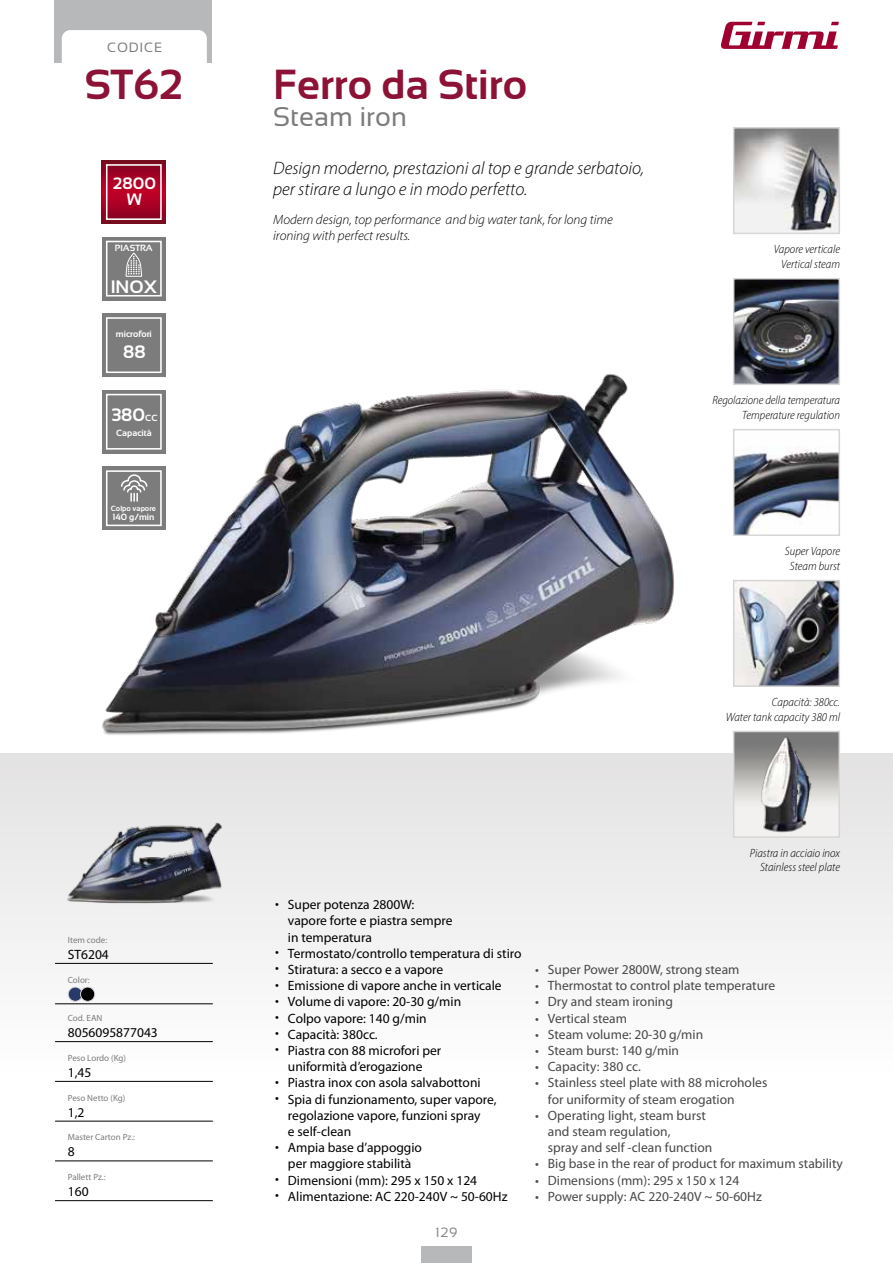
<style>
.page{position:relative;width:893px;height:1263px;background:#fff}
.page>*{position:absolute;margin:0;border:0;box-sizing:border-box;transform-origin:0 0}
.t1{font:700 42px "Sansation";color:#8c1236}
.t2{font:27px "Sansation";color:#7c7c7c}
.t3{font:italic 300 18px/21.6px "Myriad Pro";color:#000}
.t4{font:700 18px "Sansation";color:#fff}
.t5{font:700 16.5px/16.5px "Sansation";color:#fff;text-align:center}
.t6{font:13.5px/16.2px "Myriad Pro";color:#000}
.t7{font:13.5px/16.2px "Myriad Pro";color:#484848}
.t8{font:italic 300 13.5px/16.2px "Myriad Pro";color:#000}
.t9{font:13.5px "Sansation";letter-spacing:.06em;color:#7c7c7c}
.t10{font:13.5px "Sansation";color:#87898c}
.t11{font:italic 300 semi-condensed 12px/14.4px "Myriad Pro";color:#000;text-align:right}
.t12{font:9px "Myriad Pro";color:#7c7c7c}
.t13{font:700 9px "Sansation";color:#fff}
.t14{font:700 7.5px "Sansation";color:#fff}
.s1{font-size:9px}
</style>
<div class="page">
<div style="left:0;top:753px;width:893px;height:319px;background:linear-gradient(to right,#f4f4f4,#f1f0f0)"></div>
<div style="left:54px;top:0;width:158px;height:71px;background:#b7b8ba"></div>
<div style="left:421px;top:1246px;width:51px;height:17px;background:#b7b8ba"></div>
<svg style="left:721px;top:22px;width:118px;height:27px"></svg>
<img style="left:20px;top:374px;width:698px;height:405px">
<div style="left:55px;top:75px;width:158px;height:52px;border:6px solid #fff;border-radius:12px"></div>
<div style="left:48px;top:64px;width:172px;height:35px;background:#fff"></div>
<div style="left:62px;top:30px;width:145px;height:51px;background:#fff;border-radius:9px"></div>
<svg style="left:102px;top:160px;width:64px;height:64px;background:#a10224"></svg>
<div style="left:106px;top:164px;width:56px;height:56px;border:2px solid #fff"></div>
<div style="left:102px;top:313px;width:64px;height:64px;background:#7c7c7c"></div>
<div style="left:106px;top:317px;width:56px;height:56px;border:2px solid #fff"></div>
<div style="left:102px;top:390px;width:64px;height:64px;background:#7c7c7c"></div>
<div style="left:106px;top:394px;width:56px;height:56px;border:2px solid #fff"></div>
<hr style="left:55px;top:963px;width:158px;height:1px;background:#000">
<hr style="left:55px;top:1003px;width:158px;height:1px;background:#000">
<hr style="left:55px;top:1041px;width:158px;height:1px;background:#000">
<hr style="left:55px;top:1081px;width:158px;height:1px;background:#000">
<hr style="left:55px;top:1121px;width:158px;height:1px;background:#000">
<hr style="left:55px;top:1160px;width:158px;height:1px;background:#000">
<hr style="left:55px;top:1200px;width:158px;height:1px;background:#000">
<div style="left:68px;top:987px;width:14px;height:14px;background:#283a6a;border-radius:50%"></div>
<div style="left:68px;top:987px;width:15px;height:15px;border:1px solid #d6d6d6;border-radius:50%"></div>
<div style="left:81px;top:987px;width:14px;height:14px;background:#000;border-radius:50%"></div>
<div style="left:80px;top:987px;width:15px;height:15px;border:1px solid #d6d6d6;border-radius:50%"></div>
<div style="left:102px;top:237px;width:64px;height:63px;background:#7c7c7c"></div>
<div style="left:106px;top:241px;width:56px;height:55px;border:2px solid #fff"></div>
<svg style="left:125px;top:253px;width:17px;height:24px"></svg>
<img style="left:50px;top:799px;width:198px;height:105px">
<img style="left:736px;top:130px;width:101px;height:101px">
<div style="left:733px;top:127px;width:107px;height:107px;border:2px solid #d6d6d6"></div>
<img style="left:736px;top:448px;width:101px;height:85px">
<div style="left:733px;top:429px;width:107px;height:107px;border:2px solid #d6d6d6"></div>
<img style="left:736px;top:281px;width:101px;height:101px">
<div style="left:733px;top:278px;width:107px;height:107px;border:2px solid #d6d6d6"></div>
<img style="left:736px;top:583px;width:101px;height:101px">
<div style="left:733px;top:580px;width:107px;height:107px;border:2px solid #d6d6d6"></div>
<div style="left:733px;top:731px;width:107px;height:107px;border:2px solid #d6d6d6"></div>
<img style="left:758px;top:732px;width:64px;height:104px">
<div style="left:102px;top:466px;width:64px;height:64px;background:#7c7c7c"></div>
<div style="left:106px;top:470px;width:56px;height:56px;border:2px solid #fff"></div>
<svg style="left:121px;top:474px;width:27px;height:27px"></svg>
<p class="t9" style="left:107px;top:40px;width:57px">CODICE</p>
<h1 class="t1" style="left:85px;top:61px;width:100px">ST62</h1>
<p class="t5" style="left:113px;top:175px;width:45px">2800<br>W</p>
<p class="t13" style="left:115px;top:242px;width:39px">PIASTRA</p>
<h3 class="t4" style="left:111px;top:277px;width:48px">INOX</h3>
<p class="t13" style="left:116px;top:329px;width:37px">microfori</p>
<h3 class="t4" style="left:123px;top:342px;width:24px">88</h3>
<h3 class="t4" style="left:111px;top:405px;width:47px">380<span class="s1">CC</span></h3>
<p class="t13" style="left:116px;top:428px;width:37px">Capacità</p>
<p class="t14" style="left:111px;top:505px;width:47px">Colpo vapore</p>
<p class="t13" style="left:112px;top:512px;width:44px">140 g/min</p>
<p class="t12" style="left:68px;top:935px;width:41px">Item code:</p>
<p class="t6" style="left:68px;top:946px;width:43px">ST6204</p>
<p class="t12" style="left:68px;top:974px;width:24px">Color:</p>
<p class="t12" style="left:68px;top:1013px;width:36px">Cod. EAN</p>
<p class="t6" style="left:68px;top:1025px;width:92px">8056095877043</p>
<p class="t12" style="left:68px;top:1053px;width:60px">Peso Lordo (Kg)</p>
<p class="t6" style="left:68px;top:1064px;width:25px">1,45</p>
<p class="t12" style="left:68px;top:1092px;width:59px">Peso Netto (Kg)</p>
<p class="t6" style="left:68px;top:1104px;width:18px">1,2</p>
<p class="t12" style="left:68px;top:1132px;width:69px">Master Carton Pz.:</p>
<p class="t6" style="left:68px;top:1144px;width:8px">8</p>
<p class="t12" style="left:68px;top:1172px;width:39px">Pallett Pz.:</p>
<p class="t6" style="left:68px;top:1184px;width:22px">160</p>
<h1 class="t1" style="left:273px;top:61px;width:255px">Ferro da Stiro</h1>
<h2 class="t2" style="left:273px;top:101px;width:135px">Steam iron</h2>
<h3 class="t3" style="left:273px;top:157px;width:372px">Design moderno, prestazioni al top e grande serbatoio, per stirare a lungo e in modo perfetto.</h3>
<p class="t8" style="left:273px;top:212px;width:341px">Modern design, top performance and big water tank, for long time ironing with perfect results.</p>
<p class="t11" style="left:774px;top:242px;width:68px">Vapore verticale<br>Vertical steam</p>
<p class="t11" style="left:712px;top:393px;width:129px">Regolazione della temperatura<br>Temperature regulation</p>
<p class="t11" style="left:785px;top:544px;width:57px;text-align:center">Super Vapore<br>Steam burst</p>
<p class="t11" style="left:726px;top:695px;width:116px">Capacità: 380cc.<br>Water tank capacity 380 ml</p>
<p class="t11" style="left:750px;top:846px;width:92px">Piastra in acciaio inox<br>Stainless steel plate</p>
<p class="t6" style="left:288px;top:897px;width:166px;text-indent:-13px">• Super potenza 2800W: vapore forte e piastra sempre in temperatura</p>
<p class="t6" style="left:275px;top:945px;width:248px">• Termostato/controllo temperatura di stiro</p>
<p class="t6" style="left:275px;top:961px;width:170px">• Stiratura: a secco e a vapore</p>
<p class="t6" style="left:275px;top:978px;width:228px">• Emissione di vapore anche in verticale</p>
<p class="t6" style="left:275px;top:994px;width:187px">• Volume di vapore: 20-30 g/min</p>
<p class="t6" style="left:275px;top:1010px;width:153px">• Colpo vapore: 140 g/min</p>
<p class="t6" style="left:275px;top:1026px;width:104px">• Capacità: 380cc.</p>
<p class="t6" style="left:275px;top:1042px;width:168px;text-align:center">• Piastra con 88 microfori per uniformità d’erogazione</p>
<p class="t6" style="left:275px;top:1075px;width:207px">• Piastra inox con asola salvabottoni</p>
<p class="t6" style="left:288px;top:1091px;width:210px;text-indent:-13px">• Spia di funzionamento, super vapore, regolazione vapore, funzioni spray<br>e self-clean</p>
<p class="t6" style="left:275px;top:1140px;width:148px;text-align:center">• Ampia base d’appoggio per maggiore stabilità</p>
<p class="t6" style="left:275px;top:1172px;width:203px">• Dimensioni (mm): 295 x 150 x 124</p>
<p class="t6" style="left:275px;top:1188px;width:234px">• Alimentazione: AC 220-240V ~ 50-60Hz</p>
<p class="t10" style="left:436px;top:1225px;width:23px">129</p>
<p class="t7" style="left:535px;top:961px;width:206px">• Super Power 2800W, strong steam</p>
<p class="t7" style="left:535px;top:978px;width:241px">• Thermostat to control plate temperature</p>
<p class="t7" style="left:535px;top:994px;width:139px">• Dry and steam ironing</p>
<p class="t7" style="left:535px;top:1010px;width:93px">• Vertical steam</p>
<p class="t7" style="left:535px;top:1026px;width:170px">• Steam volume: 20-30 g/min</p>
<p class="t7" style="left:535px;top:1042px;width:145px">• Steam burst: 140 g/min</p>
<p class="t7" style="left:535px;top:1059px;width:107px">• Capacity: 380 cc.</p>
<p class="t7" style="left:548px;top:1075px;width:221px;text-indent:-13px">• Stainless steel plate with 88 microholes for uniformity of steam erogation</p>
<p class="t7" style="left:548px;top:1107px;width:166px;text-indent:-13px">• Operating light, steam burst and steam regulation,<br>spray and self -clean function</p>
<p class="t7" style="left:535px;top:1156px;width:309px">• Big base in the rear of product for maximum stability</p>
<p class="t7" style="left:535px;top:1172px;width:206px">• Dimensions (mm): 295 x 150 x 124</p>
<p class="t7" style="left:535px;top:1188px;width:228px">• Power supply: AC 220-240V ~ 50-60Hz</p>
</div>
